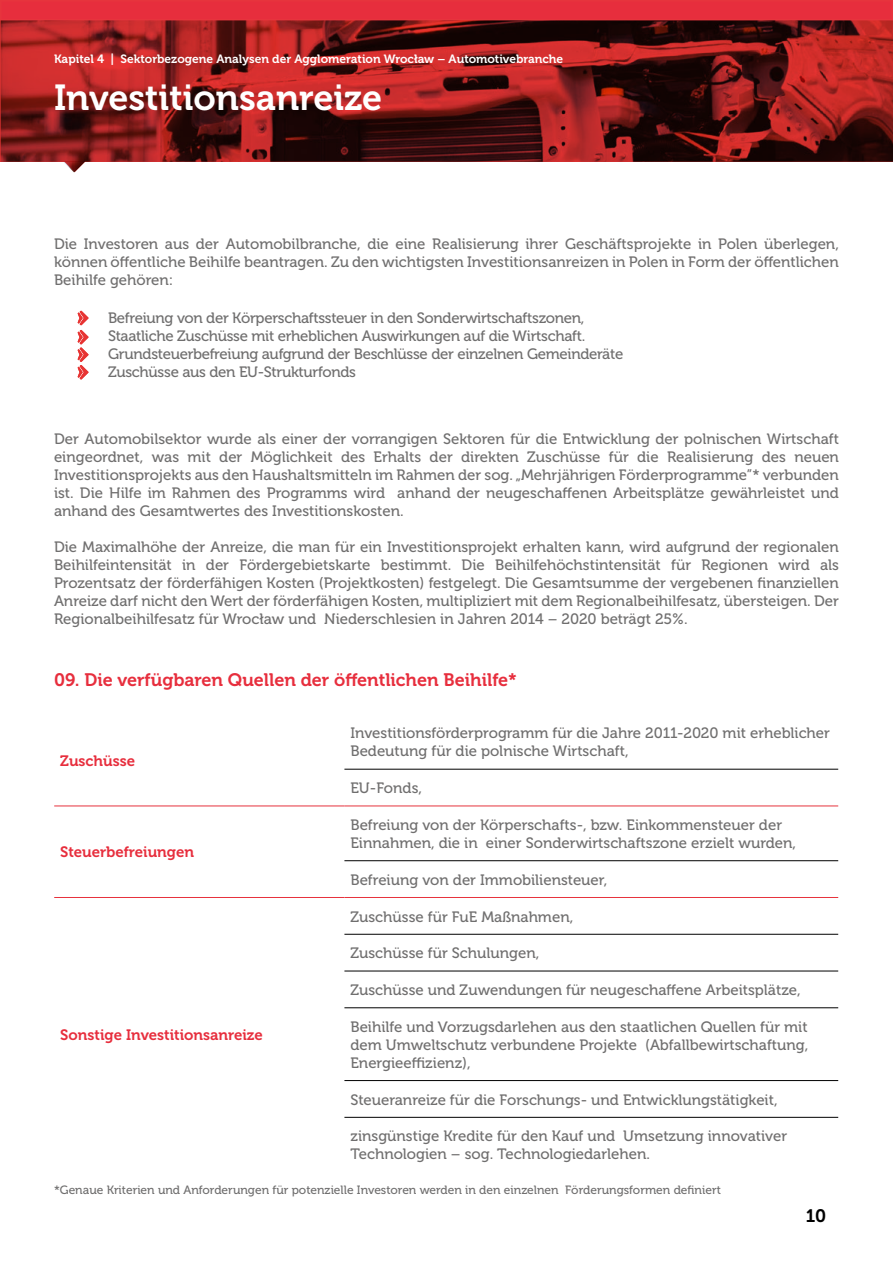
<style>
.page{position:relative;width:893px;height:1263px;background:#fff}
.page>*{position:absolute;margin:0;border:0;box-sizing:border-box;transform-origin:0 0}
.t1{font:36px "Museo 700";color:#fff}
.t2{font:18px "Museo 700";color:#e72e3d}
.t3{font:18px "Museo 700";color:#000}
.t4{font:15px/18px "Museo 500";color:#706f6f;text-align:justify}
.t5{font:15px/18px "Museo 500";letter-spacing:-.02em;color:#706f6f}
.t6{font:15px "Museo 700";color:#e72e3d}
.t7{font:12px "Museo 500";color:#706f6f}
.t8{font:12px "Museo 700";color:#fff}
</style>
<div class="page">
<svg style="left:0;top:20px;width:892px;height:142px;background:#791a19"></svg>
<svg style="left:64px;top:162px;width:21px;height:10px"></svg>
<div style="left:1px;top:1px;width:891px;height:19px;background:#e72e3d"></div>
<div style="left:0;top:0;width:893px;height:20px;border:2px solid #e7343d"></div>
<svg style="left:78px;top:311px;width:10px;height:68px"></svg>
<hr style="left:54px;top:805px;width:290px;height:1px;background:#e7323d">
<hr style="left:54px;top:897px;width:290px;height:1px;background:#e7323d">
<hr style="left:344px;top:769px;width:494px;height:1px;background:#000">
<hr style="left:344px;top:805px;width:494px;height:1px;background:#e7343d">
<hr style="left:344px;top:897px;width:494px;height:1px;background:#e7343d">
<hr style="left:344px;top:860px;width:494px;height:1px;background:#000">
<hr style="left:344px;top:934px;width:494px;height:1px;background:#000">
<hr style="left:344px;top:971px;width:494px;height:1px;background:#000">
<hr style="left:344px;top:1007px;width:494px;height:1px;background:#000">
<hr style="left:344px;top:1080px;width:494px;height:1px;background:#000">
<hr style="left:344px;top:1117px;width:494px;height:1px;background:#000">
<hr style="left:892px;top:0;width:1px;height:162px;background:#e73433">
<p class="t8" style="left:54px;top:52px;width:511px">Kapitel 4 | Sektorbezogene Analysen der Agglomeration Wrocław – Automotivebranche</p>
<h1 class="t1" style="left:54px;top:77px;width:330px">Investitionsanreize</h1>
<p class="t4" style="left:54px;top:235px;width:786px">Die Investoren aus der Automobilbranche, die eine Realisierung ihrer Geschäftsprojekte in Polen überlegen, können öffentliche Beihilfe beantragen. Zu den wichtigsten Investitionsanreizen in Polen in Form der öffentlichen Beihilfe gehören:</p>
<p class="t5" style="left:108px;top:309px;width:517px">Befreiung von der Körperschaftssteuer in den Sonderwirtschaftszonen, Staatliche Zuschüsse mit erheblichen Auswirkungen auf die Wirtschaft.<br>Grundsteuerbefreiung aufgrund der Beschlüsse der einzelnen Gemeinderäte Zuschüsse aus den EU-Strukturfonds</p>
<p class="t4" style="left:54px;top:430px;width:786px">Der Automobilsektor wurde als einer der vorrangigen Sektoren für die Entwicklung der polnischen Wirtschaft eingeordnet, was mit der Möglichkeit des Erhalts der direkten Zuschüsse für die Realisierung des neuen Investitionsprojekts aus den Haushaltsmitteln im Rahmen der sog. „Mehrjährigen Förderprogramme”* verbunden ist. Die Hilfe im Rahmen des Programms wird anhand der neugeschaffenen Arbeitsplätze gewährleistet und anhand des Gesamtwertes des Investitionskosten.</p>
<p class="t4" style="left:54px;top:538px;width:786px">Die Maximalhöhe der Anreize, die man für ein Investitionsprojekt erhalten kann, wird aufgrund der regionalen Beihilfeintensität in der Fördergebietskarte bestimmt. Die Beihilfehöchstintensität für Regionen wird als Prozentsatz der förderfähigen Kosten (Projektkosten) festgelegt. Die Gesamtsumme der vergebenen finanziellen Anreize darf nicht den Wert der förderfähigen Kosten, multipliziert mit dem Regionalbeihilfesatz, übersteigen. Der Regionalbeihilfesatz für Wrocław und Niederschlesien in Jahren 2014 – 2020 beträgt 25%.</p>
<p class="t2" style="left:54px;top:669px;width:464px">09. Die verfügbaren Quellen der öffentlichen Beihilfe*</p>
<p class="t6" style="left:60px;top:752px;width:76px">Zuschüsse</p>
<p class="t6" style="left:60px;top:844px;width:135px">Steuerbefreiungen</p>
<p class="t4" style="left:350px;top:724px;width:481px">Investitionsförderprogramm für die Jahre 2011-2020 mit erheblicher<br>Bedeutung für die polnische Wirtschaft,</p>
<p class="t4" style="left:350px;top:779px;width:73px">EU-Fonds,</p>
<p class="t4" style="left:350px;top:816px;width:447px">Befreiung von der Körperschafts-, bzw. Einkommensteuer der<br>Einnahmen, die in einer Sonderwirtschaftszone erzielt wurden,</p>
<p class="t4" style="left:350px;top:871px;width:259px">Befreiung von der Immobiliensteuer,</p>
<p class="t4" style="left:350px;top:907px;width:224px">Zuschüsse für FuE Maßnahmen,</p>
<p class="t4" style="left:350px;top:944px;width:190px">Zuschüsse für Schulungen,</p>
<p class="t4" style="left:350px;top:981px;width:452px">Zuschüsse und Zuwendungen für neugeschaffene Arbeitsplätze,</p>
<p class="t4" style="left:350px;top:1018px;width:459px">Beihilfe und Vorzugsdarlehen aus den staatlichen Quellen für mit dem Umweltschutz verbundene Projekte (Abfallbewirtschaftung, Energieeffizienz),</p>
<p class="t4" style="left:350px;top:1091px;width:429px">Steueranreize für die Forschungs- und Entwicklungstätigkeit,</p>
<p class="t4" style="left:350px;top:1127px;width:438px">zinsgünstige Kredite für den Kauf und Umsetzung innovativer<br>Technologien – sog. Technologiedarlehen.</p>
<p class="t7" style="left:54px;top:1184px;width:668px">*Genaue Kriterien und Anforderungen für potenzielle Investoren werden in den einzelnen Förderungsformen definiert</p>
<p class="t6" style="left:60px;top:1027px;width:204px">Sonstige Investitionsanreize</p>
<p class="t3" style="left:806px;top:1206px;width:22px">10</p>
</div>
